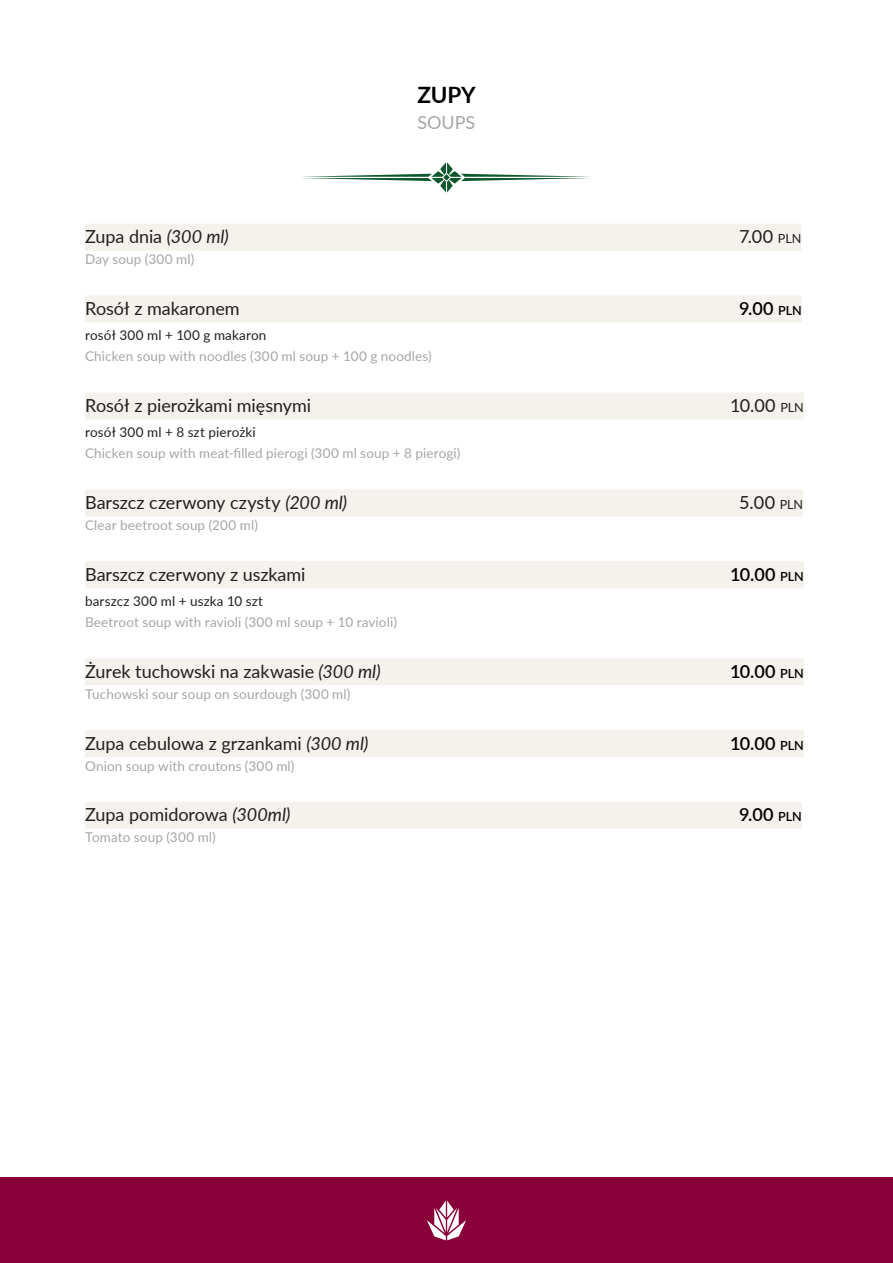
<style>
.page{position:relative;width:893px;height:1263px;background:#fff}
.page>*{position:absolute;margin:0;border:0;box-sizing:border-box;transform-origin:0 0}
.nagłówki{font:700 22.5px "Lato";color:#000}
.tekst_zwykly_pl{font:18px "Lato";letter-spacing:-.005em;color:#231f20}
.tekst_zwykly_pl-2{font:600 18px "Lato";letter-spacing:.025em;color:#000}
.tekst_zwykly_pl-3{font:18px "Lato";letter-spacing:.03em;color:#231f20}
.nagłówki_angielskie{font:18px "Lato";color:#a6a6a6}
.tekst_angielski{font:13.5px "Lato";letter-spacing:.01em;color:#a6a6a6}
.tekst_zwykly_-_objas{font:13.5px "Lato";letter-spacing:.01em;color:#231f20}
.s1{font-style:italic}
.s2{font-size:12.6px}
</style>
<div class="page">
<div style="left:0;top:1178px;width:893px;height:85px;background:#890139"></div>
<svg style="left:427px;top:1200px;width:39px;height:40px"></svg>
<svg style="left:302px;top:162px;width:289px;height:30px"></svg>
<div style="left:85px;top:224px;width:716px;height:27px;background:#f5f2ed"></div>
<div style="left:85px;top:295px;width:717px;height:27px;background:#f5f2ed"></div>
<div style="left:85px;top:392px;width:719px;height:27px;background:#f5f2ed"></div>
<div style="left:85px;top:489px;width:718px;height:27px;background:#f5f2ed"></div>
<div style="left:85px;top:561px;width:719px;height:27px;background:#f5f2ed"></div>
<div style="left:85px;top:658px;width:719px;height:27px;background:#f5f2ed"></div>
<div style="left:85px;top:730px;width:719px;height:27px;background:#f5f2ed"></div>
<div style="left:85px;top:802px;width:717px;height:27px;background:#f5f2ed"></div>
<p class="nagłówki" style="left:417px;top:78px;width:60px">ZUPY</p>
<p class="nagłówki_angielskie" style="left:418px;top:109px;width:59px">SOUPS</p>
<p class="tekst_zwykly_pl" style="left:85px;top:224px;width:145px">Zupa dnia <span class="s1">(300 ml)</span></p>
<p class="tekst_zwykly_pl-3" style="left:739px;top:224px;width:64px">7.00 <span class="s2">PLN</span></p>
<p class="tekst_angielski" style="left:85px;top:250px;width:111px">Day soup (300 ml)</p>
<p class="tekst_zwykly_pl" style="left:85px;top:296px;width:156px">Rosół z makaronem</p>
<p class="tekst_zwykly_pl-2" style="left:739px;top:295px;width:64px">9.00 <span class="s2">PLN</span></p>
<p class="tekst_zwykly_-_objas" style="left:85px;top:326px;width:183px">rosół 300 ml + 100 g makaron</p>
<p class="tekst_angielski" style="left:85px;top:347px;width:348px">Chicken soup with noodles (300 ml soup + 100 g noodles)</p>
<p class="tekst_zwykly_pl" style="left:85px;top:393px;width:228px">Rosół z pierożkami mięsnymi</p>
<p class="tekst_zwykly_pl-3" style="left:730px;top:393px;width:75px">10.00 <span class="s2">PLN</span></p>
<p class="tekst_zwykly_-_objas" style="left:85px;top:423px;width:172px">rosół 300 ml + 8 szt pierożki</p>
<p class="tekst_angielski" style="left:85px;top:444px;width:377px">Chicken soup with meat-filled pierogi (300 ml soup + 8 pierogi)</p>
<p class="tekst_zwykly_pl" style="left:85px;top:490px;width:264px">Barszcz czerwony czysty <span class="s1">(200 ml)</span></p>
<p class="tekst_zwykly_pl-3" style="left:739px;top:490px;width:65px">5.00 <span class="s2">PLN</span></p>
<p class="tekst_angielski" style="left:85px;top:515px;width:174px">Clear beetroot soup (200 ml)</p>
<p class="tekst_zwykly_pl" style="left:85px;top:561px;width:222px">Barszcz czerwony z uszkami</p>
<p class="tekst_zwykly_pl-2" style="left:730px;top:561px;width:75px">10.00 <span class="s2">PLN</span></p>
<p class="tekst_zwykly_-_objas" style="left:85px;top:591px;width:180px">barszcz 300 ml + uszka 10 szt</p>
<p class="tekst_angielski" style="left:85px;top:612px;width:313px">Beetroot soup with ravioli (300 ml soup + 10 ravioli)</p>
<p class="tekst_zwykly_pl" style="left:85px;top:658px;width:297px">Żurek tuchowski na zakwasie <span class="s1">(300 ml)</span></p>
<p class="tekst_zwykly_pl-2" style="left:730px;top:658px;width:75px">10.00 <span class="s2">PLN</span></p>
<p class="tekst_angielski" style="left:85px;top:684px;width:267px">Tuchowski sour soup on sourdough (300 ml)</p>
<p class="tekst_zwykly_pl" style="left:85px;top:730px;width:285px">Zupa cebulowa z grzankami <span class="s1">(300 ml)</span></p>
<p class="tekst_zwykly_pl-2" style="left:730px;top:730px;width:75px">10.00 <span class="s2">PLN</span></p>
<p class="tekst_angielski" style="left:85px;top:756px;width:211px">Onion soup with croutons (300 ml)</p>
<p class="tekst_zwykly_pl" style="left:85px;top:802px;width:207px">Zupa pomidorowa <span class="s1">(300ml)</span></p>
<p class="tekst_zwykly_pl-2" style="left:739px;top:802px;width:64px">9.00 <span class="s2">PLN</span></p>
<p class="tekst_angielski" style="left:85px;top:828px;width:132px">Tomato soup (300 ml)</p>
</div>
